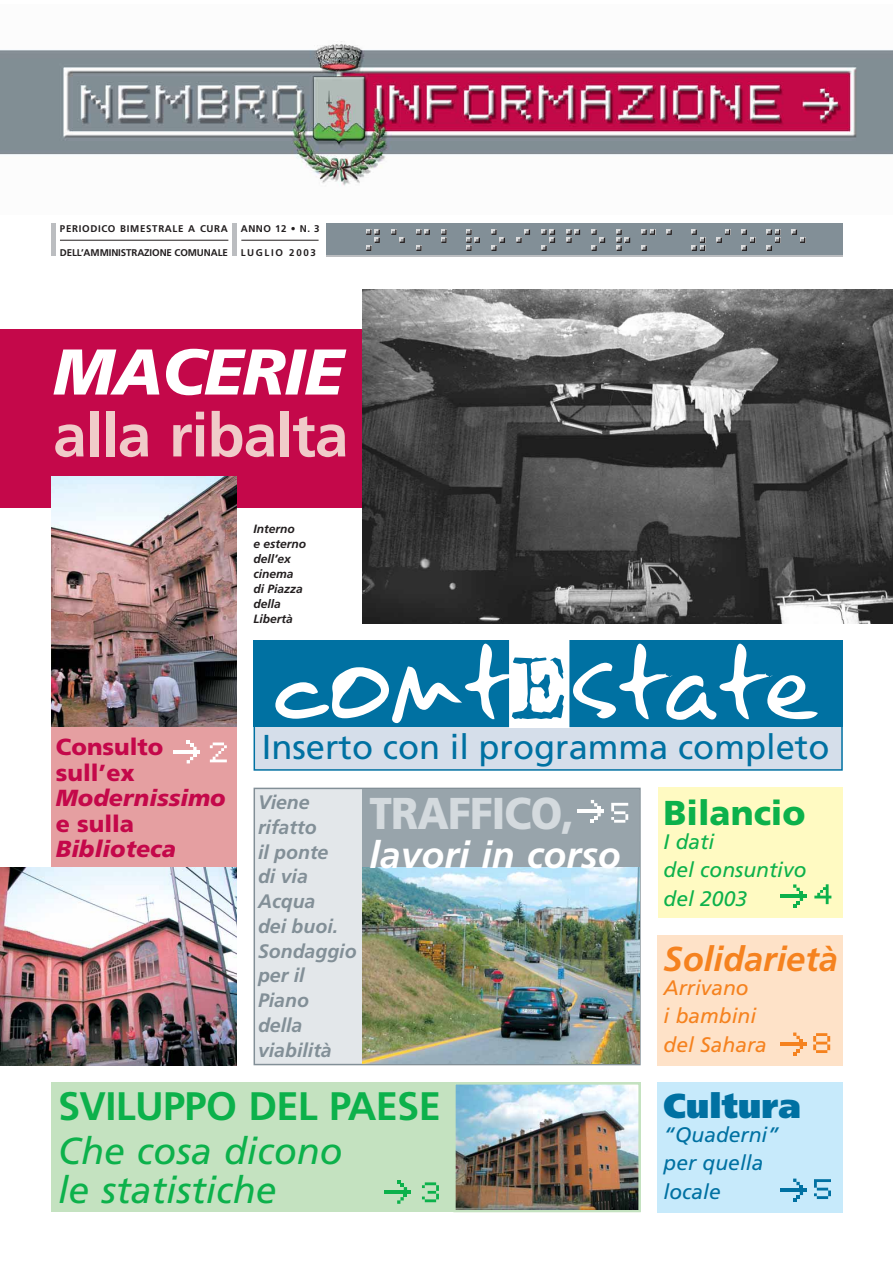
<style>
.page{position:relative;width:893px;height:1262px;background:#fff}
.page>*{position:absolute;margin:0;border:0;box-sizing:border-box;transform-origin:0 0}
.t1{font:italic 900 64.5px "Frutiger";letter-spacing:-.02em;color:#fff}
.t2{font:700 60.75px "Frutiger";letter-spacing:-.015em;color:#f0cbc9}
.t3{font:900 44.55px "Frutiger";letter-spacing:-.02em;color:#d4dade;scale:.91 1}
.t4{font:700 39.75px "Frutiger";letter-spacing:-.015em;color:#0cb14b}
.t5{font:italic 37.5px/39px "Frutiger";color:#0cb14b}
.t6{font:italic 700 37.5px "Frutiger";color:#fff}
.t7{font:34.5px "Frutiger";color:#0071a2}
.t8{font:italic 700 34.5px "Frutiger";color:#f5821f}
.t9{font:900 34.5px "Frutiger";color:#0cb14b}
.t10{font:900 34.5px "Frutiger";color:#0071a2}
.t11{font:italic 900 23.25px "Frutiger";color:#c4084a}
.t12{font:900 23.25px "Frutiger";color:#c4084a}
.t13{font:italic 21px/28.5px "Frutiger";color:#0cb14b}
.t14{font:italic 21px/28.5px "Frutiger";color:#f5821f}
.t15{font:italic 21px/28.5px "Frutiger";color:#0071a2}
.t16{font:italic 700 19.5px/24.8px "Frutiger";color:#828f97}
.t17{font:italic 700 12px/15px "Frutiger";color:#231f20}
.t18{font:700 9.75px "Frutiger";letter-spacing:.06em;color:#231f20}
.t19{font:700 9.75px "Frutiger";letter-spacing:-.01em;color:#231f20}
.t20{font:700 9.75px "Frutiger";letter-spacing:.165em;color:#231f20}
</style>
<div class="page">
<div style="left:254px;top:788px;width:386px;height:276px;background:#e3e7ea"></div>
<div style="left:253px;top:787px;width:387px;height:278px;border:2px solid #828f97"></div>
<div style="left:51px;top:623px;width:185px;height:312px;background:#e59fa1"></div>
<div style="left:254px;top:641px;width:588px;height:129px;background:#d5deea"></div>
<div style="left:253px;top:640px;width:589px;height:130px;border:2px solid #0071a2"></div>
<div style="left:1px;top:329px;width:437px;height:178px;background:#c4084a"></div>
<img style="left:0;top:41px;width:892px;height:145px">
<div style="left:326px;top:223px;width:516px;height:33px;background:#828f97"></div>
<hr style="left:326px;top:255px;width:516px;height:1px;background:#bbbdc0">
<svg style="left:366px;top:229px;width:14px;height:22px"></svg>
<svg style="left:391px;top:229px;width:14px;height:14px"></svg>
<svg style="left:416px;top:245px;width:5px;height:6px"></svg>
<svg style="left:416px;top:229px;width:14px;height:6px"></svg>
<svg style="left:441px;top:229px;width:5px;height:14px"></svg>
<svg style="left:466px;top:229px;width:14px;height:22px"></svg>
<svg style="left:491px;top:229px;width:14px;height:22px"></svg>
<svg style="left:516px;top:229px;width:14px;height:14px"></svg>
<svg style="left:541px;top:229px;width:14px;height:22px"></svg>
<svg style="left:566px;top:229px;width:14px;height:14px"></svg>
<svg style="left:591px;top:229px;width:14px;height:22px"></svg>
<svg style="left:616px;top:229px;width:14px;height:22px"></svg>
<svg style="left:641px;top:245px;width:6px;height:6px"></svg>
<svg style="left:641px;top:229px;width:14px;height:6px"></svg>
<svg style="left:666px;top:229px;width:6px;height:6px"></svg>
<svg style="left:691px;top:229px;width:14px;height:22px"></svg>
<svg style="left:716px;top:229px;width:14px;height:14px"></svg>
<svg style="left:741px;top:229px;width:14px;height:22px"></svg>
<svg style="left:766px;top:229px;width:14px;height:22px"></svg>
<svg style="left:791px;top:229px;width:14px;height:14px"></svg>
<div style="left:51px;top:223px;width:5px;height:33px;background:#bbbdc0"></div>
<hr style="left:233px;top:223px;width:4px;height:33px;background:#bbbdc0">
<hr style="left:60px;top:240px;width:168px;height:1px;background:#231f20">
<hr style="left:241px;top:240px;width:77px;height:1px;background:#231f20">
<div style="left:51px;top:1082px;width:589px;height:130px;background:#c4e2c0"></div>
<div style="left:657px;top:787px;width:185px;height:131px;background:#fffac2"></div>
<div style="left:657px;top:935px;width:185px;height:130px;background:#fee2c8"></div>
<div style="left:657px;top:1082px;width:185px;height:130px;background:#c7eafb"></div>
<div style="left:253px;top:640px;width:589px;height:86px;background:#0071a2"></div>
<div style="left:362px;top:789px;width:277px;height:274px;background:#98a4ab"></div>
<hr style="left:384px;top:1190px;width:23px;height:3px;background:#0cb14b">
<svg style="left:397px;top:1180px;width:13px;height:23px"></svg>
<svg style="left:422px;top:1182px;width:17px;height:20px"></svg>
<hr style="left:174px;top:750px;width:23px;height:3px;background:#fff">
<svg style="left:187px;top:740px;width:13px;height:23px"></svg>
<svg style="left:210px;top:742px;width:17px;height:20px"></svg>
<svg style="left:275px;top:640px;width:542px;height:87px"></svg>
<img style="left:362px;top:290px;width:530px;height:333px">
<img style="left:51px;top:476px;width:185px;height:250px">
<img style="left:1px;top:868px;width:235px;height:197px">
<img style="left:456px;top:1085px;width:181px;height:124px">
<div style="left:453px;top:1082px;width:187px;height:130px;border:2px solid #c4e2c0"></div>
<img style="left:362px;top:868px;width:277px;height:195px">
<hr style="left:577px;top:810px;width:24px;height:3px;background:#fff">
<svg style="left:590px;top:800px;width:14px;height:23px"></svg>
<svg style="left:611px;top:803px;width:17px;height:19px"></svg>
<hr style="left:780px;top:894px;width:23px;height:3px;background:#0cb14b">
<svg style="left:793px;top:884px;width:13px;height:23px"></svg>
<svg style="left:814px;top:884px;width:17px;height:20px"></svg>
<hr style="left:780px;top:1042px;width:23px;height:3px;background:#f5821f">
<svg style="left:793px;top:1032px;width:13px;height:23px"></svg>
<svg style="left:813px;top:1033px;width:17px;height:20px"></svg>
<hr style="left:780px;top:1188px;width:23px;height:3px;background:#0071a2">
<svg style="left:793px;top:1178px;width:13px;height:23px"></svg>
<svg style="left:814px;top:1179px;width:17px;height:20px"></svg>
<p class="t18" style="left:60px;top:225px;width:169px">PERIODICO BIMESTRALE A CURA</p>
<p class="t19" style="left:60px;top:249px;width:169px">DELL’AMMINISTRAZIONE COMUNALE</p>
<p class="t18" style="left:241px;top:225px;width:80px">ANNO 12 • N. 3</p>
<p class="t20" style="left:241px;top:249px;width:77px">LUGLIO 2003</p>
<h1 class="t1" style="left:53px;top:346px;width:292px">MACERIE</h1>
<h2 class="t2" style="left:53px;top:411px;width:297px">alla ribalta</h2>
<p class="t17" style="left:253px;top:522px;width:54px">Interno<br>e esterno dell’ex cinema di Piazza della<br>Libertà</p>
<p class="t12" style="left:56px;top:737px;width:109px">Consulto</p>
<h3 class="t7" style="left:262px;top:733px;width:569px">Inserto con il programma completo</h3>
<p class="t12" style="left:56px;top:763px;width:80px">sull’ex</p>
<p class="t11" style="left:56px;top:788px;width:171px">Modernissimo</p>
<p class="t12" style="left:56px;top:814px;width:80px">e sulla</p>
<p class="t11" style="left:56px;top:839px;width:122px">Biblioteca</p>
<p class="t16" style="left:258px;top:791px;width:100px">Viene rifatto<br>il ponte<br>di via<br>Acqua<br>dei buoi.<br>Sondaggio per il<br>Piano della viabilità</p>
<h3 class="t3" style="left:369px;top:795px;width:226px">TRAFFICO,</h3>
<h3 class="t9" style="left:663px;top:798px;width:143px">Bilancio</h3>
<p class="t13" style="left:663px;top:828px;width:144px">I dati<br>del consuntivo del 2003</p>
<h3 class="t8" style="left:663px;top:944px;width:176px">Solidarietà</h3>
<p class="t14" style="left:663px;top:974px;width:105px">Arrivano<br>i bambini del Sahara</p>
<h3 class="t10" style="left:663px;top:1091px;width:139px">Cultura</h3>
<p class="t15" style="left:663px;top:1121px;width:117px">“Quaderni” per quella locale</p>
<h3 class="t6" style="left:369px;top:840px;width:253px">lavori in corso</h3>
<h3 class="t4" style="left:58px;top:1090px;width:384px">SVILUPPO DEL PAESE</h3>
<h3 class="t5" style="left:58px;top:1134px;width:286px">Che cosa dicono le statistiche</h3>
</div>
